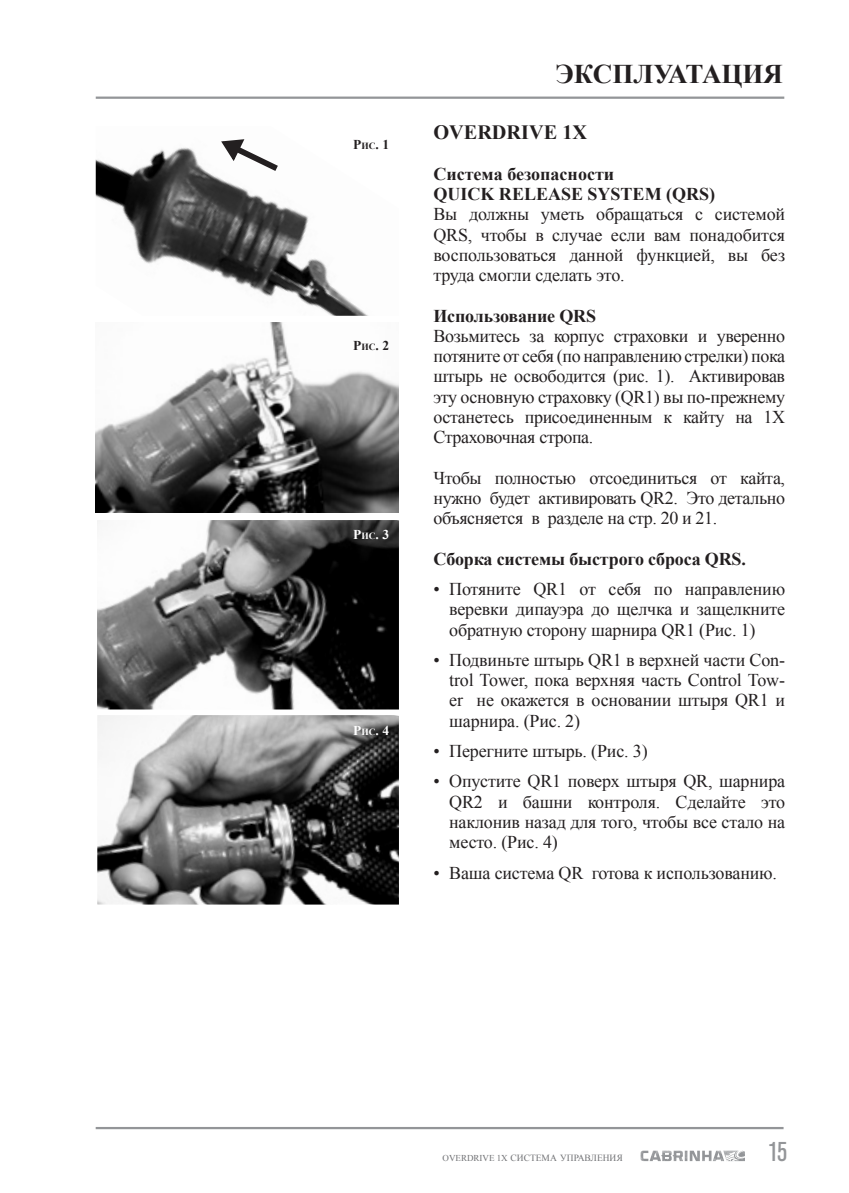
<style>
.page{position:relative;width:849px;height:1193px;background:#fff}
.page>*{position:absolute;margin:0;border:0;box-sizing:border-box;transform-origin:0 0}
.t1{font:700 27px "Times New Roman";color:#231f20}
.t2{font:condensed 27px "Akzidenz Grotesk BE";color:#939598}
.t3{font:700 20.25px "Times New Roman";color:#231f20}
.t4{font:18px/20.2px "Times New Roman";letter-spacing:-.01em;color:#231f20;text-align:justify}
.t5{font:700 18px/20.2px "Times New Roman";color:#231f20}
.t6{font:700 13.5px "Times New Roman";color:#231f20}
.t7{font:700 13.5px "Times New Roman";color:#fff}
.t8{font:9.45px "Times New Roman";color:#717275}
.s1{font-size:9.45px}
.s2{font-size:9px}
</style>
<div class="page">
<hr style="left:96px;top:1127px;width:687px;height:2px;background:#939598">
<hr style="left:96px;top:97px;width:688px;height:2px;background:#939598">
<svg style="left:640px;top:1150px;width:104px;height:11px"></svg>
<img style="left:96px;top:147px;width:273px;height:169px">
<img style="left:97px;top:520px;width:302px;height:189px">
<img style="left:96px;top:323px;width:303px;height:189px">
<img style="left:97px;top:715px;width:302px;height:189px">
<svg style="left:219px;top:139px;width:65px;height:37px"></svg>
<p class="t6" style="left:353px;top:136px;width:37px">Р<span class="s1">ис</span>. 1</p>
<p class="t6" style="left:353px;top:337px;width:37px">Р<span class="s1">ис</span>. 2</p>
<p class="t7" style="left:353px;top:525px;width:37px">Р<span class="s1">ис</span>. 3</p>
<p class="t7" style="left:353px;top:721px;width:37px">Р<span class="s1">ис</span>. 4</p>
<h1 class="t1" style="left:555px;top:55px;width:229px">эксплуатация</h1>
<p class="t3" style="left:433px;top:118px;width:155px">OVERDRIVE 1X</p>
<p class="t5" style="left:433px;top:163px;width:283px">Система безопасности<br>QUICK RELEASE SYSTEM (QRS)</p>
<p class="t4" style="left:433px;top:204px;width:353px">Вы должны уметь обращаться с системой QRS, чтобы в случае если вам понадобится воспользоваться данной функцией, вы без труда смогли сделать это.</p>
<p class="t5" style="left:433px;top:305px;width:164px">Использование QRS</p>
<p class="t4" style="left:433px;top:325px;width:353px">Возьмитесь за корпус страховки и уверенно потяните от себя (по направлению стрелки) пока штырь не освободится (рис. 1). Активировав эту основную страховку (QR1) вы по-прежнему останетесь присоединенным к кайту на 1X Страховочная стропа.</p>
<p class="t4" style="left:433px;top:467px;width:353px">Чтобы полностью отсоединиться от кайта, нужно будет активировать QR2. Это детально объясняется в разделе на стр. 20 и 21.</p>
<p class="t5" style="left:433px;top:548px;width:314px">Сборка системы быстрого сброса QRS.</p>
<p class="t4" style="left:449px;top:578px;width:337px;text-indent:-16px">• Потяните QR1 от себя по направлению веревки дипауэра до щелчка и защелкните обратную сторону шарнира QR1 (Рис. 1)</p>
<p class="t4" style="left:449px;top:649px;width:337px;text-indent:-16px">• Подвиньте штырь QR1 в верхней части Con&shy;trol Tower, пока верхняя часть Control Tow&shy;er не окажется в основании штыря QR1 и шарнира. (Рис. 2)</p>
<p class="t4" style="left:433px;top:740px;width:216px">• Перегните штырь. (Рис. 3)</p>
<p class="t4" style="left:449px;top:771px;width:337px;text-indent:-16px">• Опустите QR1 поверх штыря QR, шарнира QR2 и башни контроля. Сделайте это наклонив назад для того, чтобы все стало на место. (Рис. 4)</p>
<p class="t4" style="left:433px;top:862px;width:345px">• Ваша система QR готова к использованию.</p>
<p class="t8" style="left:442px;top:1151px;width:182px"><span class="s2">OVERDRIVE 1X</span> система управления</p>
<h1 class="t2" style="left:768px;top:1136px;width:20px">15</h1>
</div>
